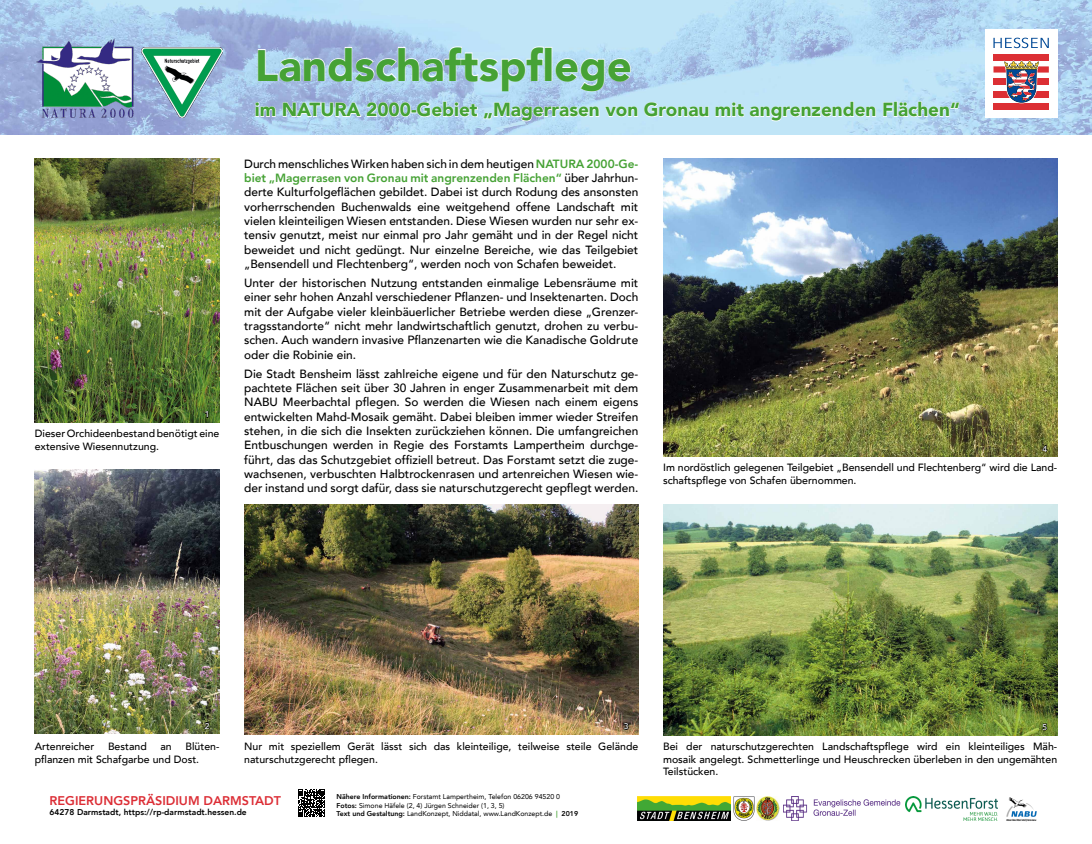
<style>
.page{position:relative;width:1092px;height:844px;background:#fff}
.page>*{position:absolute;margin:0;border:0;box-sizing:border-box;transform-origin:0 0}
.t1{font:900 43.78px "Avenir LT";color:#46a235}
.t2{font:900 18.9px "Avenir LT";color:#46a235}
.t3{font:800 12.6px "Avenir LT";color:#dc2e36}
.t4{font:500 11.9px/14.3px "Avenir LT";color:#000;text-align:justify}
.t5{font:500 10.5px/12.6px "Avenir LT";color:#000}
.t6{font:800 8.4px "Avenir LT";color:#000}
.t7{font:500 8.4px "Avenir LT";color:#fff}
.t8{font:7px/8.4px "Avenir LT";color:#000}
.t9{font:italic 700 2.94px "Source Sans Pro";color:#000;scale:.96 1}
.s1{font-weight:800;color:#46a235}
.s2{font-weight:800}
</style>
<div class="page">
<img style="left:637px;top:796px;width:93px;height:23px">
<img style="left:733px;top:796px;width:21px;height:23px">
<img style="left:783px;top:796px;width:118px;height:23px">
<img style="left:1006px;top:797px;width:31px;height:20px">
<img style="left:905px;top:796px;width:92px;height:24px">
<img style="left:756px;top:796px;width:23px;height:24px">
<img style="left:0;top:0;width:1091px;height:134px">
<svg style="left:257px;top:46px;width:374px;height:46px;background:#b5d1ed"></svg>
<svg style="left:255px;top:102px;width:21px;height:15px"></svg>
<svg style="left:282px;top:101px;width:427px;height:21px;background:#c3def3"></svg>
<svg style="left:715px;top:101px;width:161px;height:21px;background:#ceeaf8"></svg>
<svg style="left:882px;top:101px;width:77px;height:16px"></svg>
<img style="left:37px;top:39px;width:96px;height:78px">
<img style="left:142px;top:47px;width:80px;height:71px">
<div style="left:985px;top:29px;width:72px;height:89px;background:#fff"></div>
<svg style="left:993px;top:38px;width:55px;height:10px"></svg>
<div style="left:993px;top:54px;width:55px;height:6px;background:#dc2f34"></div>
<div style="left:993px;top:66px;width:55px;height:7px;background:#dc2f34"></div>
<div style="left:993px;top:79px;width:55px;height:6px;background:#dc2f34"></div>
<div style="left:993px;top:91px;width:55px;height:6px;background:#dc2f34"></div>
<div style="left:993px;top:103px;width:55px;height:6px;background:#dc2f34"></div>
<svg style="left:1003px;top:60px;width:36px;height:43px"></svg>
<svg style="left:298px;top:789px;width:27px;height:28px"></svg>
<img style="left:663px;top:159px;width:394px;height:297px">
<img style="left:244px;top:504px;width:394px;height:230px">
<img style="left:663px;top:504px;width:394px;height:231px">
<img style="left:35px;top:159px;width:184px;height:264px">
<img style="left:35px;top:469px;width:184px;height:264px">
<svg style="left:1042px;top:445px;width:5px;height:7px"></svg>
<svg style="left:623px;top:722px;width:5px;height:7px"></svg>
<svg style="left:1042px;top:723px;width:5px;height:7px"></svg>
<svg style="left:205px;top:721px;width:4px;height:7px"></svg>
<svg style="left:205px;top:411px;width:3px;height:6px"></svg>
<p class="t7" style="left:205px;top:409px;width:6px">1</p>
<p class="t5" style="left:35px;top:427px;width:186px">Dieser Orchideenbestand benötigt eine extensive Wiesennutzung.</p>
<h1 class="t1" style="left:255px;top:39px;width:378px">Landschaftspflege</h1>
<h2 class="t2" style="left:255px;top:98px;width:706px">im NATURA 2000-Gebiet „Magerrasen von Gronau mit angrenzenden Flächen“</h2>
<p class="t4" style="left:244px;top:157px;width:395px">Durch menschliches Wirken haben sich in dem heutigen <span class="s1">NATURA 2000-Ge&shy;biet „Magerrasen von Gronau mit angrenzenden Flächen“</span> über Jahrhun&shy;derte Kulturfolgeflächen gebildet. Dabei ist durch Rodung des ansonsten vorherrschenden Buchenwalds eine weitgehend offene Landschaft mit vielen kleinteiligen Wiesen entstanden. Diese Wiesen wurden nur sehr ex&shy;tensiv genutzt, meist nur einmal pro Jahr gemäht und in der Regel nicht beweidet und nicht gedüngt. Nur einzelne Bereiche, wie das Teilgebiet „Bensendell und Flechtenberg“, werden noch von Schafen beweidet.</p>
<p class="t4" style="left:244px;top:276px;width:395px">Unter der historischen Nutzung entstanden einmalige Lebensräume mit einer sehr hohen Anzahl verschiedener Pflanzen- und Insektenarten. Doch mit der Aufgabe vieler kleinbäuerlicher Betriebe werden diese „Grenzer&shy;tragsstandorte“ nicht mehr landwirtschaftlich genutzt, drohen zu verbu&shy;schen. Auch wandern invasive Pflanzenarten wie die Kanadische Goldrute oder die Robinie ein.</p>
<p class="t4" style="left:244px;top:367px;width:395px">Die Stadt Bensheim lässt zahlreiche eigene und für den Naturschutz ge&shy;pachtete Flächen seit über 30 Jahren in enger Zusammenarbeit mit dem NABU Meerbachtal pflegen. So werden die Wiesen nach einem eigens entwickelten Mahd-Mosaik gemäht. Dabei bleiben immer wieder Streifen stehen, in die sich die Insekten zurückziehen können. Die umfangreichen Entbuschungen werden in Regie des Forstamts Lampertheim durchge&shy;führt, das das Schutzgebiet offiziell betreut. Das Forstamt setzt die zuge&shy;wachsenen, verbuschten Halbtrockenrasen und artenreichen Wiesen wie&shy;der instand und sorgt dafür, dass sie naturschutzgerecht gepflegt werden.</p>
<p class="t7" style="left:1042px;top:444px;width:6px">4</p>
<p class="t5" style="left:663px;top:461px;width:395px">Im nordöstlich gelegenen Teilgebiet „Bensendell und Flechtenberg“ wird die Land&shy;schaftspflege von Schafen übernommen.</p>
<p class="t7" style="left:205px;top:720px;width:6px">2</p>
<p class="t7" style="left:623px;top:721px;width:6px">3</p>
<p class="t7" style="left:1042px;top:722px;width:6px">5</p>
<p class="t5" style="left:35px;top:740px;width:61px">Artenreicher</p>
<p class="t5" style="left:108px;top:740px;width:40px">Bestand</p>
<p class="t5" style="left:160px;top:740px;width:13px">an</p>
<p class="t5" style="left:35px;top:740px;width:186px;text-indent:151px">Blüten&shy;pflanzen mit Schafgarbe und Dost.</p>
<p class="t5" style="left:244px;top:740px;width:395px">Nur mit speziellem Gerät lässt sich das kleinteilige, teilweise steile Gelände naturschutzgerecht pflegen.</p>
<p class="t3" style="left:50px;top:793px;width:233px">REGIERUNGSPRÄSIDIUM DARMSTADT</p>
<p class="t6" style="left:50px;top:807px;width:199px">64278 Darmstadt, https://rp-darmstadt.hessen.de</p>
<p class="t8" style="left:336px;top:792px;width:243px"><span class="s2">Nähere Informationen:</span> Forstamt Lampertheim, Telefon 06206 94520 0<br><span class="s2">Fotos:</span> Simone Häfele (2, 4) Jürgen Schneider (1, 3, 5)<br><span class="s2">Text und Gestaltung:</span> LandKonzept, Niddatal, www.LandKonzept.de <span class="s1">|</span> <span class="s2">2019</span></p>
<p class="t5" style="left:663px;top:740px;width:395px;text-align:justify">Bei der naturschutzgerechten Landschaftspflege wird ein kleinteiliges Mäh&shy;mosaik angelegt. Schmetterlinge und Heuschrecken überleben in den ungemähten Teilstücken.</p>
<p class="t9" style="left:1006px;top:818px;width:33px">Meerbachtal Zell/Gronau</p>
</div>
